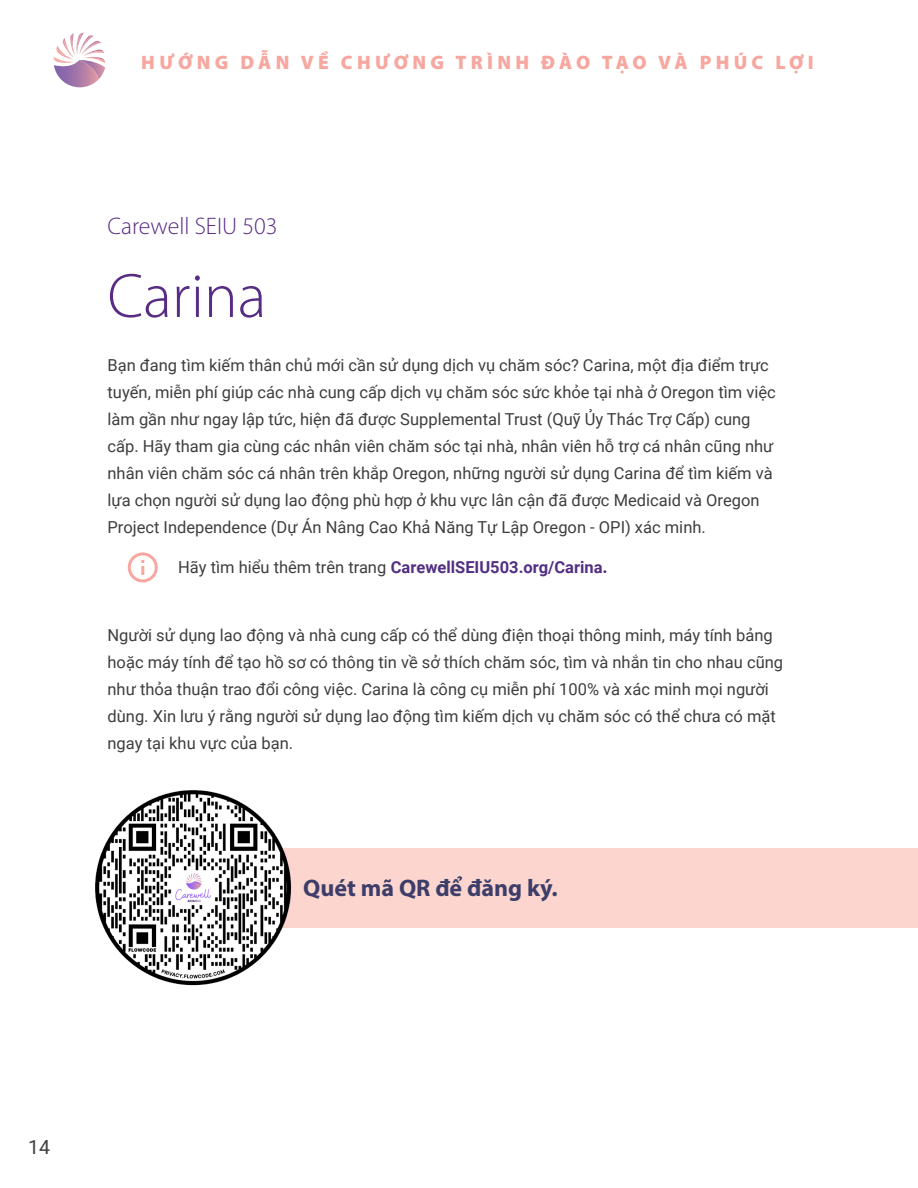
<style>
.page{position:relative;width:918px;height:1188px;background:#fff}
.page>*{position:absolute;margin:0;border:0;box-sizing:border-box;transform-origin:0 0}
.Univia_Large_Title{font:300 63px "Myriad Pro";color:#582c84}
.t1{font:700 24px "Myriad Pro";color:#3c3e69}
._16pt_Univia_Highlig{font:300 24px "Myriad Pro";color:#582c84}
.t2{font:900 19.5px "Myriad Pro";letter-spacing:.22em;color:#f7a79f}
.t3{font:19.5px "Roboto";color:#3e3e3f}
.Body_13pt{font:16.5px/27px "Roboto";color:#3e3e3f}
.Body_13pt-2{font:700 16.5px "Roboto";color:#522f82}
.s1{font-weight:400;color:#3e3e3f}
.s2{font-size:18px}
</style>
<div class="page">
<svg style="left:53px;top:33px;width:52px;height:55px"></svg>
<svg style="left:128px;top:552px;width:30px;height:30px"></svg>
<div style="left:166px;top:849px;width:752px;height:79px;background:#fcd5ce"></div>
<img style="left:95px;top:790px;width:199px;height:196px">
<p class="t2" style="left:141px;top:49px;width:674px">HƯỚNG DẪN VỀ CHƯƠNG TRÌNH ĐÀO TẠO VÀ PHÚC LỢI</p>
<p class="_16pt_Univia_Highlig" style="left:108px;top:211px;width:172px">Carewell SEIU 503</p>
<p class="Univia_Large_Title" style="left:108px;top:258px;width:160px">Carina</p>
<p class="Body_13pt" style="left:108px;top:351px;width:670px">Bạn đang tìm kiếm thân chủ mới cần sử dụng dịch vụ chăm sóc? Carina, một địa điểm trực tuyến, miễn phí giúp các nhà cung cấp dịch vụ chăm sóc sức khỏe tại nhà ở Oregon tìm việc làm gần như ngay lập tức, hiện đã được Supplemental Trust (Quỹ Ủy Thác Trợ Cấp) cung cấp. Hãy tham gia cùng các nhân viên chăm sóc tại nhà, nhân viên hỗ trợ cá nhân cũng như nhân viên chăm sóc cá nhân trên khắp Oregon, những người sử dụng Carina để tìm kiếm và lựa chọn người sử dụng lao động phù hợp ở khu vực lân cận đã được Medicaid và Oregon Project Independence (Dự Án Nâng Cao Khả Năng Tự Lập Oregon - OPI) xác minh.</p>
<p class="Body_13pt-2" style="left:178px;top:556px;width:431px"><span class="s1">Hãy tìm hiểu thêm trên trang</span> CarewellSEIU503.org/Carina<span class="s2">.</span></p>
<p class="Body_13pt" style="left:108px;top:621px;width:677px">Người sử dụng lao động và nhà cung cấp có thể dùng điện thoại thông minh, máy tính bảng hoặc máy tính để tạo hồ sơ có thông tin về sở thích chăm sóc, tìm và nhắn tin cho nhau cũng như thỏa thuận trao đổi công việc. Carina là công cụ miễn phí 100% và xác minh mọi người dùng. Xin lưu ý rằng người sử dụng lao động tìm kiếm dịch vụ chăm sóc có thể chưa có mặt ngay tại khu vực của bạn.</p>
<p class="t1" style="left:303px;top:872px;width:256px">Quét mã QR để đăng ký.</p>
<p class="t3" style="left:28px;top:1134px;width:23px">14</p>
</div>
